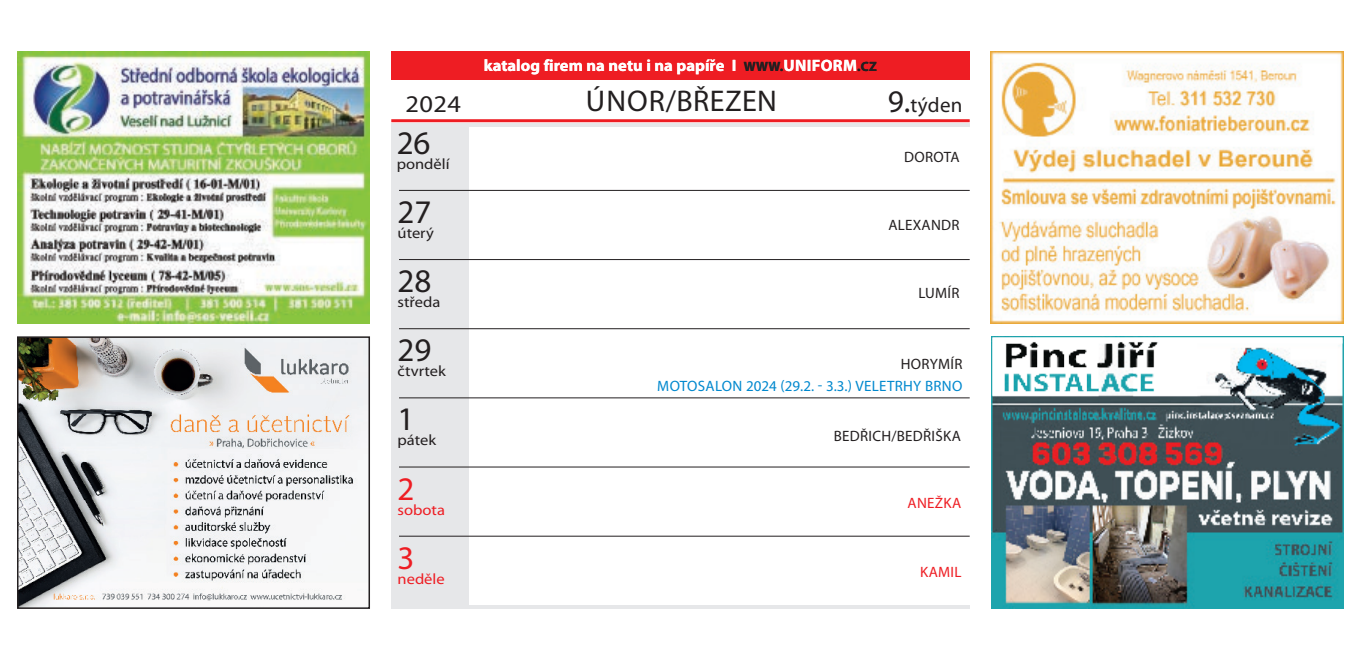
<style>
.page{position:relative;width:1361px;height:660px;background:#fff}
.page>*{position:absolute;margin:0;border:0;box-sizing:border-box;transform-origin:0 0}
.t1{font:33px "Myriad Pro";color:#231f20}
.t2{font:33px "Myriad Pro";color:#ee1d23}
.t3{font:30px "Myriad Pro";letter-spacing:.015em;color:#231f20}
.t4{font:24px "Myriad Pro";color:#231f20;scale:1.1 1}
.t5{font:21px "Myriad Pro";letter-spacing:.015em;color:#231f20}
.t6{font:700 16.5px "Myriad Pro";color:#fff}
.t7{font:15px "Myriad Pro";letter-spacing:.02em;color:#231f20}
.t8{font:15px "Myriad Pro";letter-spacing:.02em;color:#0088ce}
.t9{font:15px "Myriad Pro";letter-spacing:.02em;color:#231f20;scale:1.1 1}
.t10{font:15px "Myriad Pro";color:#ee1d23;scale:1.1 1}
.t11{font:15px "Myriad Pro";color:#ee1d23}
.t12{font:15px "Myriad Pro";color:#231f20;scale:1.1 1}
.s1{font-size:13.5px;color:#231f20}
.s2{font-size:31.5px}
</style>
<div class="page">
<div style="left:391px;top:51px;width:578px;height:28px;background:#ee1d23"></div>
<hr style="left:391px;top:119px;width:578px;height:3px;background:#ee1d23">
<div style="left:391px;top:123px;width:578px;height:485px;background:#e6e7e9"></div>
<div style="left:469px;top:127px;width:500px;height:477px;background:#fff"></div>
<hr style="left:399px;top:190px;width:570px;height:1px;background:#231f20">
<hr style="left:399px;top:259px;width:570px;height:1px;background:#231f20">
<hr style="left:399px;top:328px;width:570px;height:1px;background:#231f20">
<hr style="left:399px;top:397px;width:570px;height:1px;background:#231f20">
<hr style="left:399px;top:466px;width:570px;height:1px;background:#231f20">
<hr style="left:399px;top:535px;width:570px;height:1px;background:#231f20">
<img style="left:991px;top:336px;width:353px;height:272px">
<img style="left:991px;top:51px;width:353px;height:272px">
<img style="left:20px;top:339px;width:347px;height:266px">
<div style="left:17px;top:336px;width:353px;height:272px;border:2px solid #231f20"></div>
<img style="left:17px;top:51px;width:353px;height:272px">
<p class="t6" style="left:484px;top:55px;width:394px">katalog firem na netu i na papíře I <span class="s1">WWW.</span>UNIFORM<span class="s1">.CZ</span></p>
<h3 class="t4" style="left:405px;top:89px;width:52px">2024</h3>
<h2 class="t3" style="left:586px;top:83px;width:193px">ÚNOR/BŘEZEN</h2>
<p class="t5" style="left:887px;top:92px;width:76px"><span class="s2">9.</span>týden</p>
<h1 class="t1" style="left:397px;top:122px;width:35px">26</h1>
<p class="t12" style="left:397px;top:154px;width:50px">pondělí</p>
<p class="t7" style="left:904px;top:147px;width:57px">DOROTA</p>
<h1 class="t1" style="left:397px;top:191px;width:35px">27</h1>
<p class="t9" style="left:397px;top:223px;width:35px">úterý</p>
<h1 class="t1" style="left:397px;top:260px;width:35px">28</h1>
<p class="t9" style="left:397px;top:292px;width:40px">středa</p>
<h1 class="t1" style="left:397px;top:329px;width:35px">29</h1>
<p class="t9" style="left:397px;top:362px;width:45px">čtvrtek</p>
<h1 class="t1" style="left:397px;top:398px;width:18px">1</h1>
<p class="t9" style="left:397px;top:431px;width:37px">pátek</p>
<h1 class="t2" style="left:397px;top:467px;width:18px">2</h1>
<p class="t10" style="left:397px;top:500px;width:45px">sobota</p>
<h1 class="t2" style="left:397px;top:537px;width:18px">3</h1>
<p class="t10" style="left:397px;top:569px;width:44px">neděle</p>
<p class="t7" style="left:888px;top:215px;width:73px">ALEXANDR</p>
<p class="t7" style="left:918px;top:283px;width:43px">LUMÍR</p>
<p class="t7" style="left:901px;top:354px;width:63px">HORYMÍR</p>
<p class="t8" style="left:657px;top:376px;width:306px">MOTOSALON 2024 (29.2. - 3.3.) VELETRHY BRNO</p>
<p class="t7" style="left:834px;top:426px;width:128px">BEDŘICH/BEDŘIŠKA</p>
<p class="t11" style="left:907px;top:493px;width:55px">ANEŽKA</p>
<p class="t11" style="left:920px;top:562px;width:43px">KAMIL</p>
</div>
